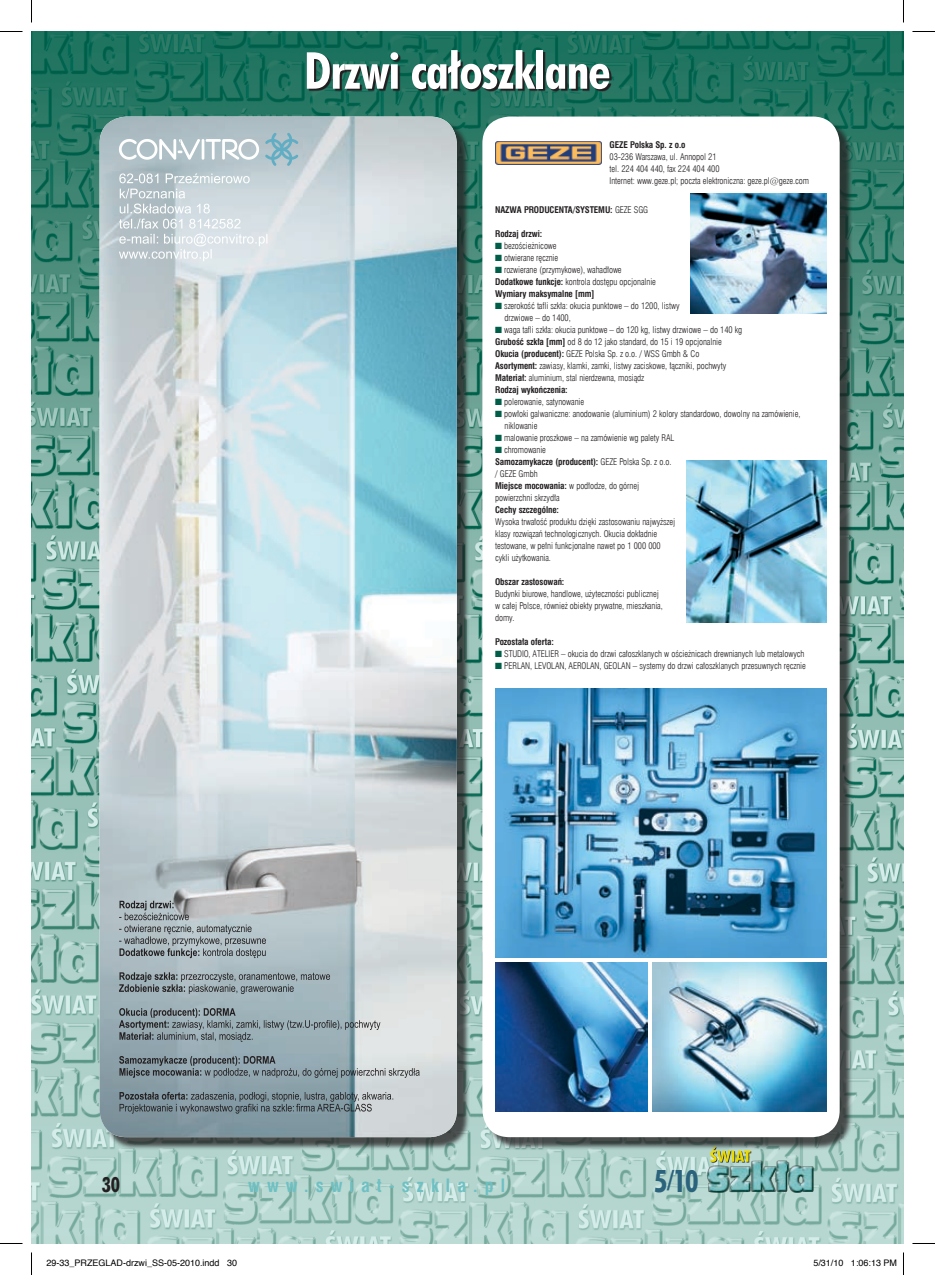
<style>
.page{position:relative;width:935px;height:1275px;background:#fff}
.page>*{position:absolute;margin:0;border:0;box-sizing:border-box;transform-origin:0 0}
.t1{font:51px "Futura Bd Cn EU Normal";letter-spacing:-.02em;color:#fff}
.t2{font:30.6px "Futura Bd Cn EU Normal";color:#2b637d}
.t3{font:21px "Futura Bd Cn EU Normal";color:#231f20}
.t4{font:700 18px "Swis 721 Cn EU";letter-spacing:.395em;color:#6fc0c3}
.t5{font:9px/12px "Swis 721 Lt Cn EU";letter-spacing:-.01em;color:#231f20}
.t6{font:700 9px "Swis 721 Cn EU";letter-spacing:-.01em;color:#231f20}
.t7{font:9px "Helvetica";color:#000}
.s1{font-family:"Swis 721 Lt Cn EU";font-weight:400}
.s2{color:#005e48}
.s3{font-family:"Swis 721 Cn EU";font-weight:700}
.s4{font-size:25.2px}
</style>
<div class="page">
<img style="left:32px;top:32px;width:871px;height:1211px">
<img style="left:707px;top:1160px;width:106px;height:33px">
<svg style="left:710px;top:1156px;width:41px;height:6px"></svg>
<svg style="left:308px;top:52px;width:595px;height:129px;fill:#237561"></svg>
<hr style="left:903px;top:52px;width:1px;height:129px;background:#231f20">
<div style="left:486px;top:120px;width:373px;height:1036px;background:#231f20;opacity:.75"></div>
<div style="left:482px;top:117px;width:357px;height:1020px;background:#fff;border-radius:27px"></div>
<img style="left:686px;top:460px;width:141px;height:163px">
<img style="left:691px;top:194px;width:136px;height:119px">
<img style="left:495px;top:689px;width:332px;height:269px">
<img style="left:495px;top:963px;width:152px;height:149px">
<img style="left:652px;top:963px;width:175px;height:149px">
<img style="left:495px;top:141px;width:106px;height:24px">
<div style="left:103px;top:120px;width:373px;height:1036px;background:#231f20;opacity:.75"></div>
<img style="left:100px;top:117px;width:357px;height:1020px">
<svg style="left:119px;top:139px;width:140px;height:21px"></svg>
<svg style="left:265px;top:133px;width:33px;height:33px"></svg>
<svg style="left:119px;top:173px;width:148px;height:88px"></svg>
<svg style="left:119px;top:901px;width:300px;height:212px"></svg>
<svg style="left:0;top:31px;width:22px;height:1px"></svg>
<svg style="left:912px;top:31px;width:23px;height:1px"></svg>
<svg style="left:0;top:1243px;width:22px;height:1px"></svg>
<svg style="left:912px;top:1243px;width:23px;height:1px"></svg>
<svg style="left:31px;top:0;width:1px;height:22px"></svg>
<svg style="left:31px;top:1252px;width:1px;height:23px"></svg>
<svg style="left:903px;top:0;width:1px;height:22px"></svg>
<svg style="left:903px;top:1252px;width:1px;height:23px"></svg>
<h1 class="t1" style="left:304px;top:39px;width:308px">Drzwi całoszklane</h1>
<p class="t6" style="left:609px;top:139px;width:77px">GEZE Polska Sp. z o.o</p>
<p class="t5" style="left:609px;top:151px;width:201px">03-236 Warszawa, ul. Annopol 21<br>tel. 224 404 440, fax 224 404 400<br>Internet: www.geze.pl; poczta elektroniczna: geze.pl@geze.com</p>
<p class="t6" style="left:495px;top:204px;width:154px">NAZWA PRODUCENTA/SYSTEMU: <span class="s1">GEZE SGG</span></p>
<p class="t6" style="left:495px;top:228px;width:49px">Rodzaj drzwi:</p>
<p class="t5" style="left:495px;top:239px;width:63px"><span class="s2">■</span> bezościeżnicowe</p>
<p class="t5" style="left:495px;top:251px;width:65px"><span class="s2">■</span> otwierane ręcznie</p>
<p class="t5" style="left:495px;top:263px;width:162px"><span class="s2">■</span> rozwierane (przymykowe), wahadłowe<br><span class="s3">Dodatkowe funkcje:</span> kontrola dostępu opcjonalnie</p>
<p class="t6" style="left:495px;top:288px;width:101px">Wymiary maksymalne [mm]</p>
<p class="t5" style="left:504px;top:299px;width:177px;text-indent:-9px"><span class="s2">■</span> szerokość tafli szkła: okucia punktowe – do 1200, listwy drzwiowe – do 1400,</p>
<p class="t5" style="left:495px;top:323px;width:249px"><span class="s2">■</span> waga tafli szkła: okucia punktowe – do 120 kg, listwy drzwiowe – do 140 kg <span class="s3">Grubość szkła [mm]</span> od 8 do 12 jako standard, do 15 i 19 opcjonalnie <span class="s3">Okucia (producent):</span> GEZE Polska Sp. z o.o. / WSS Gmbh &amp; Co <span class="s3">Asortyment:</span> zawiasy, klamki, zamki, listwy zaciskowe, łączniki, pochwyty <span class="s3">Materiał:</span> aluminium, stal nierdzewna, mosiądz</p>
<p class="t6" style="left:495px;top:384px;width:74px">Rodzaj wykończenia:</p>
<p class="t5" style="left:495px;top:395px;width:91px"><span class="s2">■</span> polerowanie, satynowanie</p>
<p class="t5" style="left:504px;top:407px;width:297px;text-indent:-9px"><span class="s2">■</span> powłoki galwaniczne: anodowanie (aluminium) 2 kolory standardowo, dowolny na zamówienie, niklowanie</p>
<p class="t5" style="left:495px;top:431px;width:181px"><span class="s2">■</span> malowanie proszkowe – na zamówienie wg palety RAL</p>
<p class="t5" style="left:495px;top:443px;width:52px"><span class="s2">■</span> chromowanie</p>
<p class="t6" style="left:495px;top:456px;width:178px">Samozamykacze (producent): <span class="s1">GEZE Polska Sp. z o.o.</span></p>
<p class="t5" style="left:495px;top:467px;width:146px">/ GEZE Gmbh<br><span class="s3">Miejsce mocowania:</span> w podłodze, do górnej powierzchni skrzydła</p>
<p class="t6" style="left:495px;top:504px;width:65px">Cechy szczególne:</p>
<p class="t5" style="left:495px;top:515px;width:182px">Wysoka trwałość produktu dzięki zastosowaniu najwyższej klasy rozwiązań technologicznych. Okucia dokładnie testowane, w pełni funkcjonalne nawet po 1 000 000 cykli użytkowania.</p>
<p class="t6" style="left:495px;top:576px;width:71px">Obszar zastosowań:</p>
<p class="t5" style="left:495px;top:587px;width:169px">Budynki biurowe, handlowe, użyteczności publicznej w całej Polsce, również obiekty prywatne, mieszkania, domy.</p>
<p class="t6" style="left:495px;top:636px;width:60px">Pozostała oferta:</p>
<p class="t5" style="left:495px;top:647px;width:311px"><span class="s2">■</span> STUDIO, ATELIER – okucia do drzwi całoszklanych w ościeżnicach drewnianych lub metalowych</p>
<p class="t5" style="left:495px;top:659px;width:312px"><span class="s2">■</span> PERLAN, LEVOLAN, AEROLAN, GEOLAN – systemy do drzwi całoszklanych przesuwnych ręcznie</p>
<h3 class="t3" style="left:102px;top:1171px;width:20px">30</h3>
<h3 class="t4" style="left:248px;top:1174px;width:258px">www.swiat-szkla.pl</h3>
<h2 class="t2" style="left:654px;top:1162px;width:46px">5<span class="s4">/</span>10</h2>
<p class="t7" style="left:46px;top:1256px;width:192px">29-33_PRZEGLAD-drzwi_SS-05-2010.indd 30</p>
<p class="t7" style="left:813px;top:1256px;width:85px">5/31/10 1:06:13 PM</p>
</div>
